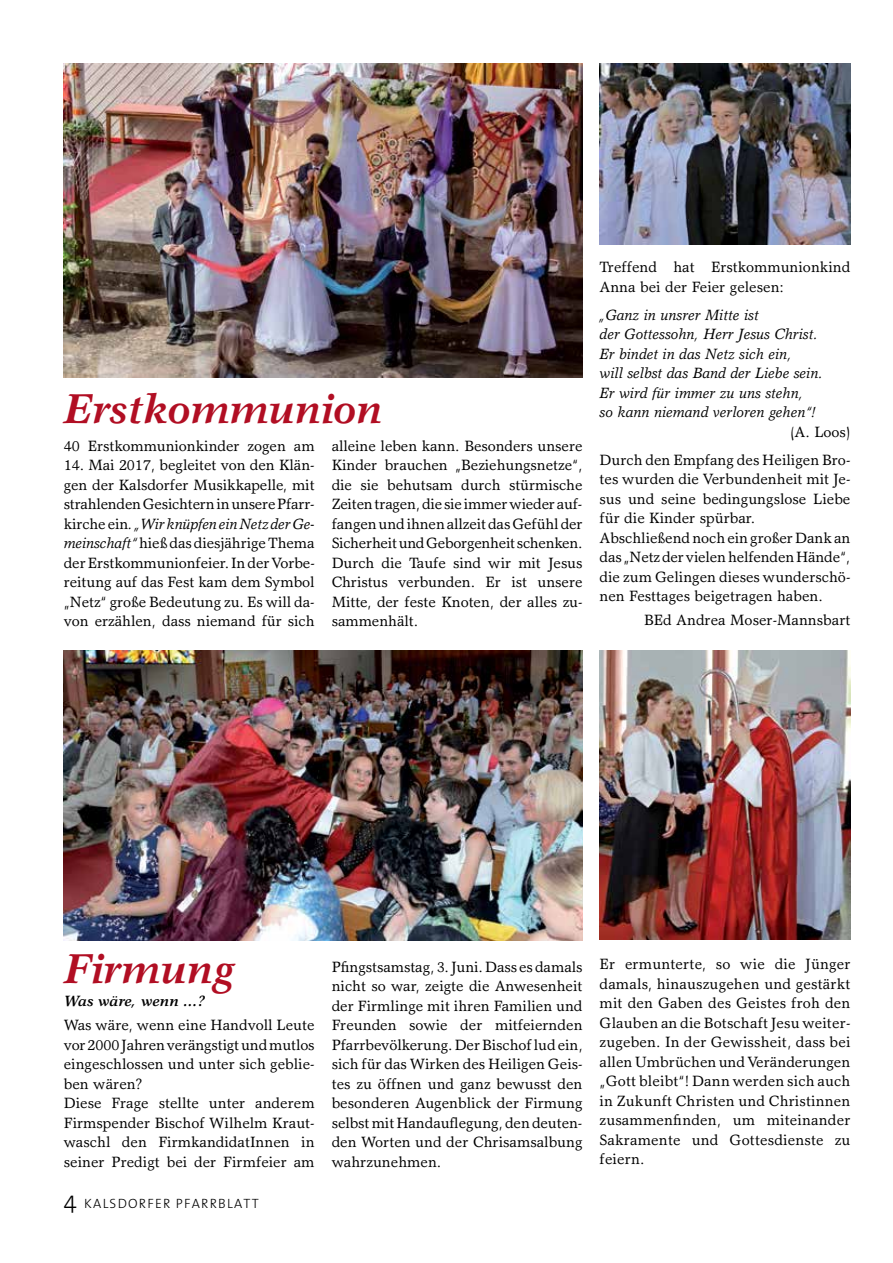
<style>
.page{position:relative;width:893px;height:1263px;background:#fff}
.page>*{position:absolute;margin:0;border:0;box-sizing:border-box;transform-origin:0 0}
.t1{font:italic 700 42px "Garth Graphic";color:#b10e23}
.t2{font:15px/19.5px "Garth Graphic";color:#000;text-align:justify}
.t3{font:italic 15px/19.5px "Garth Graphic";color:#000}
.t4{font:italic 700 15px "Garth Graphic";color:#000}
.t5{font:300 13.5px "The Sans";letter-spacing:.09em;color:#000}
.s1{font-style:italic}
.s2{font-size:24px}
</style>
<div class="page">
<img style="left:64px;top:651px;width:519px;height:289px">
<img style="left:600px;top:651px;width:250px;height:289px">
<img style="left:64px;top:64px;width:519px;height:313px">
<img style="left:600px;top:64px;width:250px;height:180px">
<h1 class="t1" style="left:64px;top:384px;width:320px">Erstkommunion</h1>
<p class="t2" style="left:332px;top:436px;width:252px">alleine leben kann. Besonders unsere Kinder brauchen „Beziehungsnetze“, die sie behutsam durch stürmische Zeiten tragen, die sie immer wieder auf&shy;fangen und ihnen allzeit das Gefühl der Sicherheit und Geborgenheit schenken.<br>Durch die Taufe sind wir mit Jesus Christus verbunden. Er ist unsere Mitte, der feste Knoten, der alles zu&shy;sammenhält.</p>
<p class="t2" style="left:64px;top:436px;width:252px">40 Erstkommunionkinder zogen am</p>
<p class="t2" style="left:64px;top:455px;width:252px">14. Mai 2017, begleitet von den Klän&shy;gen der Kalsdorfer Musikkapelle, mit strahlenden Gesichtern in unsere Pfarr&shy;kirche ein<span class="s1">. „Wir knüpfen ein Netz der Ge&shy;meinschaft“</span> hieß das diesjährige Thema der Erstkommunionfeier. In der Vorbe&shy;reitung auf das Fest kam dem Symbol „Netz“ große Bedeutung zu. Es will da&shy;von erzählen, dass niemand für sich</p>
<p class="t2" style="left:600px;top:257px;width:252px">Treffend hat Erstkommunionkind<br>Anna bei der Feier gelesen:</p>
<p class="t3" style="left:600px;top:305px;width:225px">„Ganz in unsrer Mitte ist<br>der Gottessohn, Herr Jesus Christ.<br>Er bindet in das Netz sich ein,<br>will selbst das Band der Liebe sein.<br>Er wird für immer zu uns stehn,<br>so kann niemand verloren gehen“!</p>
<p class="t2" style="left:600px;top:418px;width:252px;line-height:28px;text-align:right">(A. Loos)<br>Durch den Empfang des Heiligen Bro-</p>
<p class="t2" style="left:600px;top:469px;width:252px;text-align:left">tes wurden die Verbundenheit mit Je&shy;sus und seine bedingungslose Liebe für die Kinder spürbar.<br>Abschließend noch ein großer Dank an das „Netz der vielen helfenden Hände“, die zum Gelingen dieses wunderschö&shy;nen Festtages beigetragen haben.</p>
<p class="t2" style="left:644px;top:610px;width:208px">BEd Andrea Moser-Mannsbart</p>
<h1 class="t1" style="left:64px;top:943px;width:173px">Firmung</h1>
<p class="t4" style="left:64px;top:992px;width:142px">Was wäre, wenn ...?</p>
<p class="t2" style="left:64px;top:1015px;width:252px;text-align:left">Was wäre, wenn eine Handvoll Leute vor 2000 Jahren verängstigt und mutlos eingeschlossen und unter sich geblie&shy;ben wären?<br>Diese Frage stellte unter anderem<br>Firmspender Bischof Wilhelm Kraut&shy;waschl den FirmkandidatInnen in seiner Predigt bei der Firmfeier am</p>
<p class="t5" style="left:64px;top:1192px;width:197px"><span class="s2">4</span> KALSDORFER PFARRBLATT</p>
<p class="t2" style="left:332px;top:957px;width:253px">Pfingstsamstag, 3. Juni. Dass es damals nicht so war, zeigte die Anwesenheit der Firmlinge mit ihren Familien und Freunden sowie der mitfeiernden Pfarrbevölkerung. Der Bischof lud ein, sich für das Wirken des Heiligen Geis&shy;tes zu öffnen und ganz bewusst den besonderen Augenblick der Firmung selbst mit Handauflegung, den deuten&shy;den Worten und der Chrisamsalbung wahrzunehmen.</p>
<p class="t2" style="left:600px;top:954px;width:252px">Er ermunterte, so wie die Jünger damals, hinauszugehen und gestärkt mit den Gaben des Geistes froh den Glauben an die Botschaft Jesu weiter&shy;zugeben. In der Gewissheit, dass bei allen Umbrüchen und Veränderungen „Gott bleibt“! Dann werden sich auch in Zukunft Christen und Christinnen zusammenfinden, um miteinander Sakramente und Gottesdienste zu feiern.</p>
</div>
